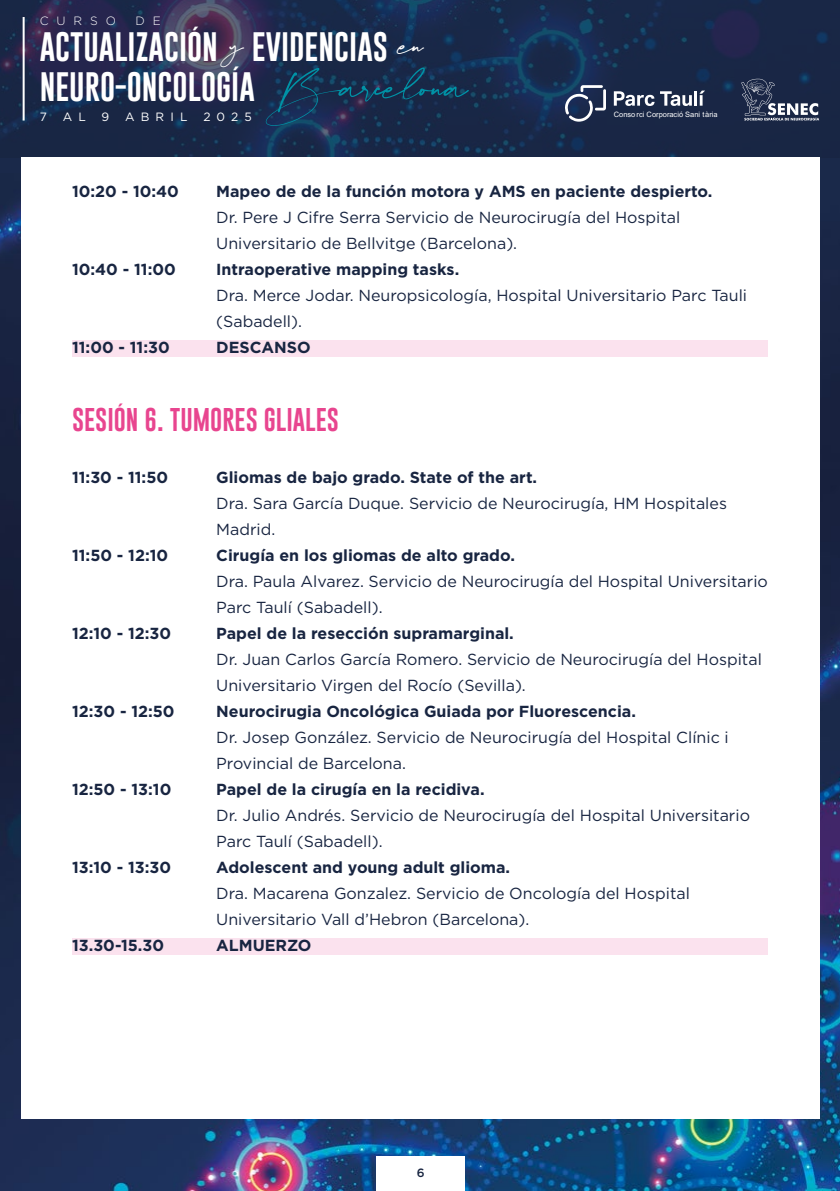
<style>
.page{position:relative;width:840px;height:1191px;background:#fff}
.page>*{position:absolute;margin:0;border:0;box-sizing:border-box;transform-origin:0 0}
.t1{font:60px "Belove";color:#0092a6}
.t2{font:46px "Belove";color:#fff}
.t3{font:30px/40px "Gobold Uplow";color:#fff}
.t4{font:24px "Gobold Uplow";color:#e8458f}
.t5{font:16px/26px "Gotham";color:#182541}
.t6{font:700 16px "Gotham";color:#182541}
.t7{font:12px "Gotham";letter-spacing:.51em;color:#fff}
.t8{font:300 12px "Gotham";letter-spacing:.66em;color:#fff}
.t9{font:500 12px "Gotham";color:#182541}
.t10{font:7.4px "Arial";color:#fff}
</style>
<div class="page">
<img style="left:0;top:157px;width:839px;height:1034px">
<svg style="left:0;top:0;width:839px;height:157px;background:#1d2a4c"></svg>
<hr style="left:23px;top:17px;width:2px;height:103px;background:#fff">
<svg style="left:740px;top:78px;width:78px;height:42px;background:#414c66"></svg>
<div style="left:375px;top:1156px;width:89px;height:35px;background:#fff"></div>
<div style="left:21px;top:157px;width:797px;height:962px;background:#fff"></div>
<div style="left:72px;top:340px;width:695px;height:16px;background:#fbe2ee"></div>
<div style="left:72px;top:938px;width:695px;height:16px;background:#fbe2ee"></div>
<svg style="left:613px;top:91px;width:91px;height:15px"></svg>
<svg style="left:564px;top:85px;width:41px;height:37px;background:#4a5976"></svg>
<p class="t8" style="left:40px;top:13px;width:78px">CURSO</p>
<p class="t8" style="left:135px;top:13px;width:27px">D E</p>
<h3 class="t3" style="left:40px;top:27px;width:349px">ACTUALIZACIÓN EVIDENCIAS<br>NEURO-ONCOLOGÍA</h3>
<p class="t7" style="left:40px;top:109px;width:9px">7</p>
<p class="t7" style="left:63px;top:109px;width:24px">A L</p>
<p class="t7" style="left:101px;top:109px;width:9px">9</p>
<p class="t7" style="left:125px;top:109px;width:64px">ABRIL</p>
<p class="t7" style="left:203px;top:109px;width:50px">2025</p>
<h2 class="t2" style="left:230px;top:18px;width:15px">y</h2>
<h2 class="t2" style="left:399px;top:18px;width:26px">en</h2>
<h1 class="t1" style="left:263px;top:53px;width:206px">Barcelona</h1>
<p class="t10" style="left:613px;top:110px;width:105px">Consorci Corporació Sani tària</p>
<p class="t6" style="left:72px;top:181px;width:108px">10:20 - 10:40</p>
<p class="t6" style="left:216px;top:181px;width:497px">Mapeo de de la función motora y AMS en paciente despierto.</p>
<p class="t5" style="left:216px;top:204px;width:465px">Dr. Pere J Cifre Serra Servicio de Neurocirugía del Hospital<br>Universitario de Bellvitge (Barcelona).</p>
<p class="t6" style="left:72px;top:259px;width:105px">10:40 - 11:00</p>
<p class="t6" style="left:216px;top:259px;width:244px">Intraoperative mapping tasks.</p>
<p class="t5" style="left:216px;top:282px;width:532px">Dra. Merce Jodar. Neuropsicología, Hospital Universitario Parc Tauli (Sabadell).</p>
<p class="t6" style="left:72px;top:337px;width:99px">11:00 - 11:30</p>
<p class="t6" style="left:216px;top:337px;width:96px">DESCANSO</p>
<h3 class="t4" style="left:72px;top:401px;width:268px">SESIÓN 6. TUMORES GLIALES</h3>
<p class="t6" style="left:72px;top:467px;width:97px">11:30 - 11:50</p>
<p class="t6" style="left:216px;top:467px;width:322px">Gliomas de bajo grado. State of the art.</p>
<p class="t5" style="left:216px;top:490px;width:512px">Dra. Sara García Duque. Servicio de Neurocirugía, HM Hospitales<br>Madrid.</p>
<p class="t6" style="left:72px;top:545px;width:98px">11:50 - 12:10</p>
<p class="t6" style="left:216px;top:545px;width:300px">Cirugía en los gliomas de alto grado.</p>
<p class="t5" style="left:216px;top:568px;width:553px">Dra. Paula Alvarez. Servicio de Neurocirugía del Hospital Universitario<br>Parc Taulí (Sabadell).</p>
<p class="t6" style="left:72px;top:623px;width:101px">12:10 - 12:30</p>
<p class="t6" style="left:216px;top:623px;width:299px">Papel de la resección supramarginal.</p>
<p class="t5" style="left:216px;top:646px;width:547px">Dr. Juan Carlos García Romero. Servicio de Neurocirugía del Hospital<br>Universitario Virgen del Rocío (Sevilla).</p>
<p class="t6" style="left:72px;top:701px;width:104px">12:30 - 12:50</p>
<p class="t6" style="left:216px;top:701px;width:421px">Neurocirugia Oncológica Guiada por Fluorescencia.</p>
<p class="t5" style="left:216px;top:724px;width:514px">Dr. Josep González. Servicio de Neurocirugía del Hospital Clínic i<br>Provincial de Barcelona.</p>
<p class="t6" style="left:72px;top:779px;width:101px">12:50 - 13:10</p>
<p class="t6" style="left:216px;top:779px;width:270px">Papel de la cirugía en la recidiva.</p>
<p class="t5" style="left:216px;top:802px;width:535px">Dr. Julio Andrés. Servicio de Neurocirugía del Hospital Universitario<br>Parc Taulí (Sabadell).</p>
<p class="t6" style="left:72px;top:857px;width:101px">13:10 - 13:30</p>
<p class="t6" style="left:216px;top:857px;width:295px">Adolescent and young adult glioma.</p>
<p class="t5" style="left:216px;top:880px;width:475px">Dra. Macarena Gonzalez. Servicio de Oncología del Hospital<br>Universitario Vall d’Hebron (Barcelona).</p>
<p class="t6" style="left:72px;top:935px;width:93px">13.30-15.30</p>
<p class="t6" style="left:216px;top:935px;width:97px">ALMUERZO</p>
<p class="t9" style="left:416px;top:1164px;width:9px">6</p>
</div>
